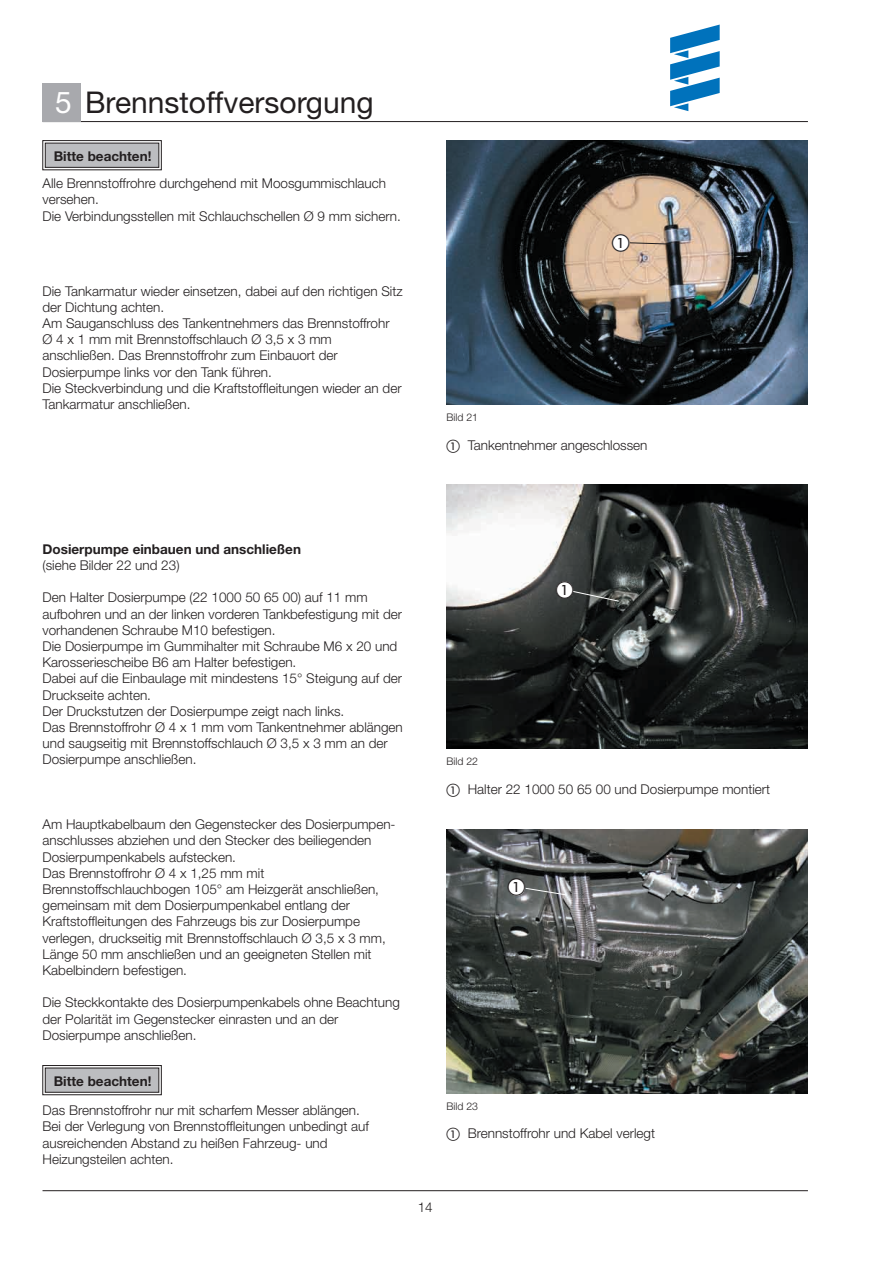
<style>
.page{position:relative;width:893px;height:1263px;background:#fff}
.page>*{position:absolute;margin:0;border:0;box-sizing:border-box;transform-origin:0 0}
.t1{font:30px "Helvetica Neue LT";color:#231f20}
.t2{font:300 13.5px/16.2px "Helvetica Neue LT";color:#231f20}
.t3{font:700 13.5px "Helvetica Neue LT";color:#231f20}
.t4{font:300 10.5px "Helvetica Neue LT";color:#231f20}
.s1{color:#fff}
</style>
<div class="page">
<hr style="left:43px;top:121px;width:765px;height:1px;background:#231f20">
<hr style="left:43px;top:1190px;width:765px;height:1px;background:#231f20">
<div style="left:43px;top:83px;width:38px;height:38px;background:#a8a9ad"></div>
<svg style="left:670px;top:25px;width:50px;height:86px"></svg>
<img style="left:446px;top:829px;width:362px;height:264px">
<img style="left:446px;top:485px;width:362px;height:263px">
<img style="left:446px;top:140px;width:362px;height:264px">
<svg style="left:42px;top:1065px;width:120px;height:30px;background:#acadaf"></svg>
<svg style="left:42px;top:140px;width:120px;height:30px;background:#adadb0"></svg>
<svg style="left:612px;top:234px;width:60px;height:17px"></svg>
<svg style="left:556px;top:581px;width:64px;height:21px"></svg>
<svg style="left:508px;top:878px;width:59px;height:18px"></svg>
<h1 class="t1" style="left:55px;top:84px;width:320px"><span class="s1">5</span> Brennstoffversorgung</h1>
<p class="t3" style="left:54px;top:148px;width:99px">Bitte beachten!</p>
<p class="t2" style="left:43px;top:175px;width:360px">Alle Brennstoffrohre durchgehend mit Moosgummischlauch versehen.<br>Die Verbindungsstellen mit Schlauchschellen Ø 9 mm sichern.</p>
<p class="t2" style="left:43px;top:282px;width:362px">Die Tankarmatur wieder einsetzen, dabei auf den richtigen Sitz der Dichtung achten.<br>Am Sauganschluss des Tankentnehmers das Brennstoffrohr Ø 4 x 1 mm mit Brennstoffschlauch Ø 3,5 x 3 mm anschließen. Das Brennstoffrohr zum Einbauort der Dosierpumpe links vor den Tank führen.<br>Die Steckverbindung und die Kraftstoffleitungen wieder an der Tankarmatur anschließen.</p>
<p class="t3" style="left:43px;top:541px;width:260px">Dosierpumpe einbauen und anschließen</p>
<p class="t2" style="left:43px;top:557px;width:139px">(siehe Bilder 22 und 23)</p>
<p class="t2" style="left:43px;top:589px;width:362px">Den Halter Dosierpumpe (22 1000 50 65 00) auf 11 mm aufbohren und an der linken vorderen Tankbefestigung mit der vorhandenen Schraube M10 befestigen.<br>Die Dosierpumpe im Gummihalter mit Schraube M6 x 20 und Karosseriescheibe B6 am Halter befestigen.<br>Dabei auf die Einbaulage mit mindestens 15° Steigung auf der Druckseite achten.<br>Der Druckstutzen der Dosierpumpe zeigt nach links.<br>Das Brennstoffrohr Ø 4 x 1 mm vom Tankentnehmer ablängen und saugseitig mit Brennstoffschlauch Ø 3,5 x 3 mm an der Dosierpumpe anschließen.</p>
<p class="t2" style="left:43px;top:816px;width:355px">Am Hauptkabelbaum den Gegenstecker des Dosierpumpen&shy;anschlusses abziehen und den Stecker des beiliegenden Dosierpumpenkabels aufstecken.<br>Das Brennstoffrohr Ø 4 x 1,25 mm mit Brennstoffschlauchbogen 105° am Heizgerät anschließen, gemeinsam mit dem Dosierpumpenkabel entlang der Kraftstoffleitungen des Fahrzeugs bis zur Dosierpumpe verlegen, druckseitig mit Brennstoffschlauch Ø 3,5 x 3 mm, Länge 50 mm anschließen und an geeigneten Stellen mit Kabelbindern befestigen.</p>
<p class="t2" style="left:43px;top:994px;width:359px">Die Steckkontakte des Dosierpumpenkabels ohne Beachtung der Polarität im Gegenstecker einrasten und an der<br>Dosierpumpe anschließen.</p>
<p class="t4" style="left:446px;top:411px;width:33px">Bild 21</p>
<p class="t2" style="left:468px;top:436px;width:181px">Tankentnehmer angeschlossen</p>
<p class="t4" style="left:446px;top:755px;width:33px">Bild 22</p>
<p class="t2" style="left:468px;top:781px;width:304px">Halter 22 1000 50 65 00 und Dosierpumpe montiert</p>
<p class="t3" style="left:54px;top:1072px;width:99px">Bitte beachten!</p>
<p class="t2" style="left:43px;top:1102px;width:328px">Das Brennstoffrohr nur mit scharfem Messer ablängen.<br>Bei der Verlegung von Brennstoffleitungen unbedingt auf ausreichenden Abstand zu heißen Fahrzeug- und Heizungsteilen achten.</p>
<p class="t4" style="left:446px;top:1099px;width:33px">Bild 23</p>
<p class="t2" style="left:468px;top:1125px;width:189px">Brennstoffrohr und Kabel verlegt</p>
<p class="t2" style="left:418px;top:1198px;width:17px">14</p>
</div>
